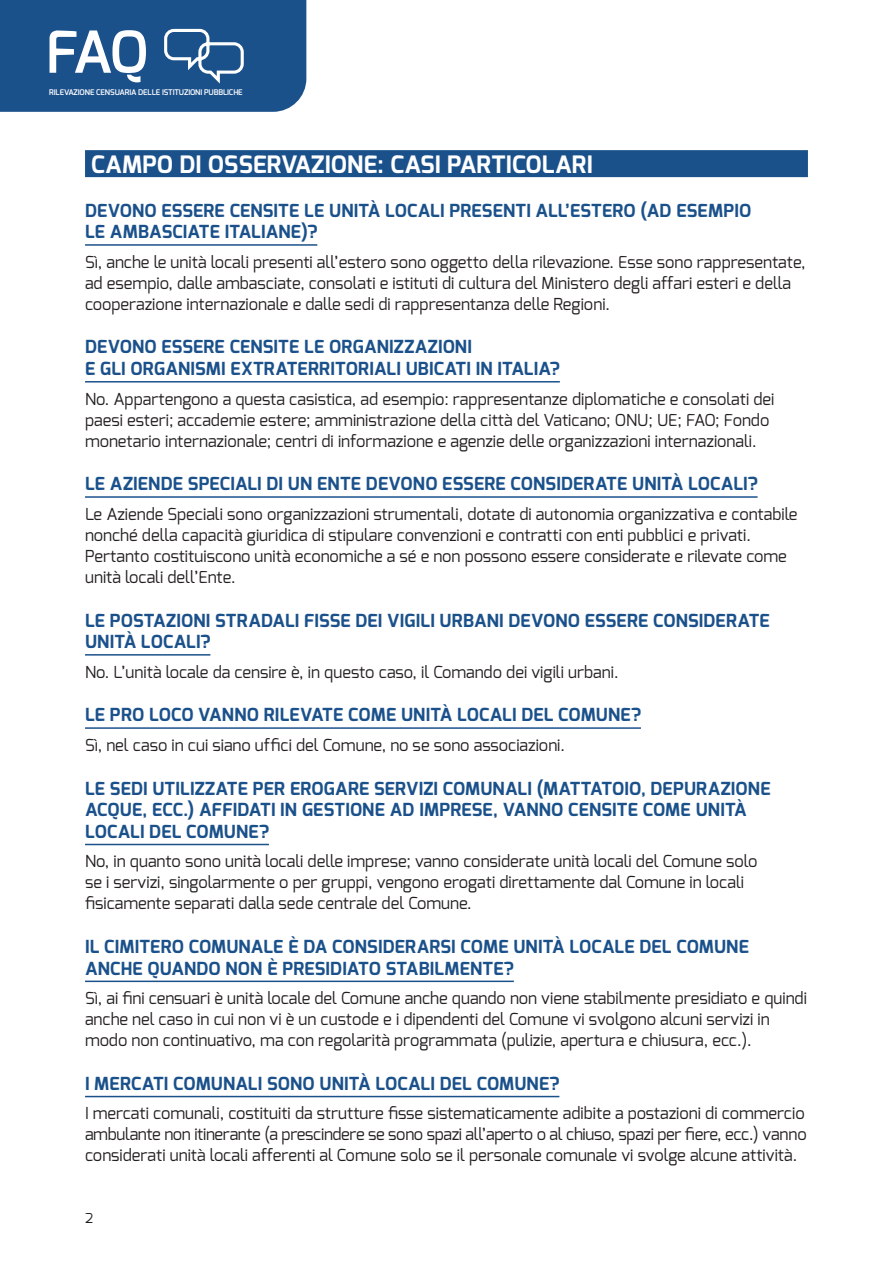
<style>
.page{position:relative;width:893px;height:1263px;background:#fff}
.page>*{position:absolute;margin:0;border:0;box-sizing:border-box;transform-origin:0 0}
.t1{font:600 57.75px "Exo";color:#fff}
.t2{font:700 24px "Exo";letter-spacing:.01em;color:#fff}
.t3{font:700 18px/21.6px "Exo";letter-spacing:.01em;color:#1b518b}
.t4{font:16.5px/21px "Exo";color:#231f20}
.t5{font:13.5px "Exo";color:#231f20}
.t6{font:600 7.8px "Exo";letter-spacing:-.01em;color:#fff}
</style>
<div class="page">
<div style="left:0;top:0;width:306px;height:112px;background:#1b518b"></div>
<div style="left:85px;top:150px;width:723px;height:27px;background:#1b518b"></div>
<hr style="left:85px;top:244px;width:232px;height:2px;background:#1b518b">
<hr style="left:85px;top:381px;width:475px;height:1px;background:#1b518b">
<hr style="left:85px;top:496px;width:673px;height:2px;background:#1b518b">
<hr style="left:85px;top:654px;width:125px;height:2px;background:#1b518b">
<hr style="left:85px;top:727px;width:556px;height:2px;background:#1b518b">
<hr style="left:85px;top:844px;width:184px;height:1px;background:#1b518b">
<hr style="left:85px;top:980px;width:429px;height:2px;background:#1b518b">
<hr style="left:85px;top:1096px;width:474px;height:1px;background:#1b518b">
<h1 class="t1" style="left:46px;top:15px;width:104px">FAQ</h1>
<p class="t6" style="left:49px;top:87px;width:195px">RILEVAZIONE CENSUARIA DELLE ISTITUZIONI PUBBLICHE</p>
<h2 class="t2" style="left:91px;top:149px;width:503px">CAMPO DI OSSERVAZIONE: CASI PARTICOLARI</h2>
<p class="t3" style="left:85px;top:199px;width:668px">DEVONO ESSERE CENSITE LE UNITÀ LOCALI PRESENTI ALL’ESTERO (AD ESEMPIO<br>LE AMBASCIATE ITALIANE)?</p>
<p class="t4" style="left:85px;top:251px;width:722px">Sì, anche le unità locali presenti all’estero sono oggetto della rilevazione. Esse sono rappresentate, ad esempio, dalle ambasciate, consolati e istituti di cultura del Ministero degli affari esteri e della cooperazione internazionale e dalle sedi di rappresentanza delle Regioni.</p>
<p class="t3" style="left:85px;top:336px;width:476px">DEVONO ESSERE CENSITE LE ORGANIZZAZIONI<br>E GLI ORGANISMI EXTRATERRITORIALI UBICATI IN ITALIA?</p>
<p class="t4" style="left:85px;top:388px;width:691px">No. Appartengono a questa casistica, ad esempio: rappresentanze diplomatiche e consolati dei paesi esteri; accademie estere; amministrazione della città del Vaticano; ONU; UE; FAO; Fondo monetario internazionale; centri di informazione e agenzie delle organizzazioni internazionali.</p>
<p class="t3" style="left:85px;top:473px;width:674px">LE AZIENDE SPECIALI DI UN ENTE DEVONO ESSERE CONSIDERATE UNITÀ LOCALI?</p>
<p class="t4" style="left:85px;top:503px;width:714px">Le Aziende Speciali sono organizzazioni strumentali, dotate di autonomia organizzativa e contabile nonché della capacità giuridica di stipulare convenzioni e contratti con enti pubblici e privati.<br>Pertanto costituiscono unità economiche a sé e non possono essere considerate e rilevate come unità locali dell’Ente.</p>
<p class="t3" style="left:85px;top:609px;width:686px">LE POSTAZIONI STRADALI FISSE DEI VIGILI URBANI DEVONO ESSERE CONSIDERATE<br>UNITÀ LOCALI?</p>
<p class="t4" style="left:85px;top:661px;width:535px">No. L’unità locale da censire è, in questo caso, il Comando dei vigili urbani.</p>
<p class="t3" style="left:85px;top:704px;width:558px">LE PRO LOCO VANNO RILEVATE COME UNITÀ LOCALI DEL COMUNE?</p>
<p class="t4" style="left:85px;top:734px;width:481px">Sì, nel caso in cui siano uffici del Comune, no se sono associazioni.</p>
<p class="t3" style="left:85px;top:777px;width:687px">LE SEDI UTILIZZATE PER EROGARE SERVIZI COMUNALI (MATTATOIO, DEPURAZIONE<br>ACQUE, ECC.) AFFIDATI IN GESTIONE AD IMPRESE, VANNO CENSITE COME UNITÀ<br>LOCALI DEL COMUNE?</p>
<p class="t4" style="left:85px;top:851px;width:674px">No, in quanto sono unità locali delle imprese; vanno considerate unità locali del Comune solo se i servizi, singolarmente o per gruppi, vengono erogati direttamente dal Comune in locali fisicamente separati dalla sede centrale del Comune.</p>
<p class="t3" style="left:85px;top:936px;width:665px">IL CIMITERO COMUNALE È DA CONSIDERARSI COME UNITÀ LOCALE DEL COMUNE<br>ANCHE QUANDO NON È PRESIDIATO STABILMENTE?</p>
<p class="t4" style="left:85px;top:987px;width:723px">Sì, ai fini censuari è unità locale del Comune anche quando non viene stabilmente presidiato e quindi anche nel caso in cui non vi è un custode e i dipendenti del Comune vi svolgono alcuni servizi in modo non continuativo, ma con regolarità programmata (pulizie, apertura e chiusura, ecc.).</p>
<p class="t3" style="left:85px;top:1072px;width:476px">I MERCATI COMUNALI SONO UNITÀ LOCALI DEL COMUNE?</p>
<p class="t4" style="left:85px;top:1103px;width:723px;text-align:justify">I mercati comunali, costituiti da strutture fisse sistematicamente adibite a postazioni di commercio ambulante non itinerante (a prescindere se sono spazi all’aperto o al chiuso, spazi per fiere, ecc.) vanno considerati unità locali afferenti al Comune solo se il personale comunale vi svolge alcune attività.</p>
<p class="t5" style="left:85px;top:1210px;width:10px">2</p>
</div>
